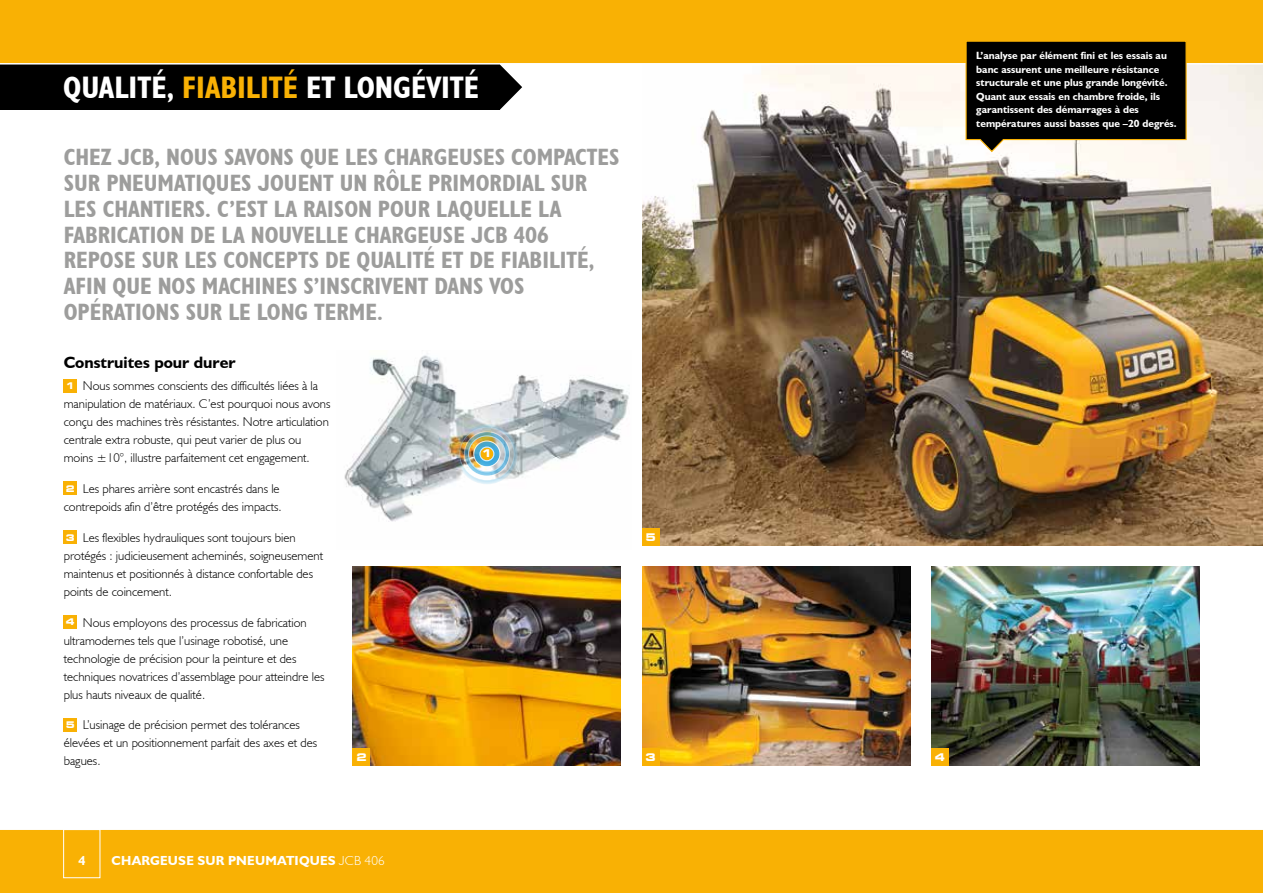
<style>
.page{position:relative;width:1263px;height:893px;background:#fff}
.page>*{position:absolute;margin:0;border:0;box-sizing:border-box;transform-origin:0 0}
.t1{font:700 condensed 31.2px "JCB Euro";color:#fff}
.t2{font:700 condensed 23.7px/25.8px "JCB Euro";color:#9d9d9c}
.t3{font:700 16.5px "JCB Euro";color:#000}
.t4{font:700 13.2px "JCB Euro";letter-spacing:.02em;color:#fff}
.t5{font:300 12.75px/18px "JCB Euro";color:#000}
.t6{font:700 10.5px/13.5px "JCB Euro";color:#fff}
.t7{font:700 expanded 10.5px "Square 721 BT";color:#fff}
.s1{color:#f9b104}
.s2{font-family:"Square 721 BT";font-weight:700;font-stretch:expanded;font-size:9.15px;color:#fff}
.s3{font-weight:300}
</style>
<div class="page">
<img style="left:353px;top:567px;width:268px;height:198px">
<img style="left:344px;top:355px;width:286px;height:167px">
<img style="left:642px;top:567px;width:268px;height:198px">
<img style="left:931px;top:567px;width:268px;height:198px">
<img style="left:642px;top:65px;width:621px;height:481px">
<svg style="left:500px;top:65px;width:22px;height:45px"></svg>
<div style="left:0;top:53px;width:500px;height:57px;background:#000"></div>
<div style="left:64px;top:379px;width:13px;height:13px;background:#f9b104"></div>
<div style="left:64px;top:482px;width:13px;height:13px;background:#f9b104"></div>
<div style="left:64px;top:531px;width:13px;height:13px;background:#f9b104"></div>
<div style="left:64px;top:615px;width:13px;height:13px;background:#f9b104"></div>
<div style="left:64px;top:718px;width:13px;height:13px;background:#f9b104"></div>
<div style="left:353px;top:748px;width:17px;height:17px;background:#f9b104"></div>
<div style="left:642px;top:748px;width:17px;height:17px;background:#f9b104"></div>
<div style="left:642px;top:529px;width:17px;height:17px;background:#f9b104"></div>
<div style="left:931px;top:748px;width:17px;height:17px;background:#f9b104"></div>
<img style="left:455px;top:422px;width:64px;height:63px">
<div style="left:0;top:829px;width:1263px;height:64px;background:#f9b104"></div>
<div style="left:63px;top:829px;width:37px;height:49px;border:1px solid #fff"></div>
<hr style="left:0;top:828px;width:1263px;height:2px;background:#fff">
<div style="left:0;top:0;width:1263px;height:64px;background:#f9b104"></div>
<hr style="left:0;top:63px;width:1263px;height:2px;background:#fff">
<svg style="left:965px;top:41px;width:222px;height:112px;background:#26231d"></svg>
<h1 class="t1" style="left:63px;top:68px;width:418px">QUALITÉ, <span class="s1">FIABILITÉ</span> ET LONGÉVITÉ</h1>
<p class="t2" style="left:64px;top:143px;width:557px">CHEZ JCB, NOUS SAVONS QUE LES CHARGEUSES COMPACTES SUR PNEUMATIQUES JOUENT UN RÔLE PRIMORDIAL SUR LES CHANTIERS. C’EST LA RAISON POUR LAQUELLE LA FABRICATION DE LA NOUVELLE CHARGEUSE JCB 406<br>REPOSE SUR LES CONCEPTS DE QUALITÉ ET DE FIABILITÉ, AFIN QUE NOS MACHINES S’INSCRIVENT DANS VOS OPÉRATIONS SUR LE LONG TERME.</p>
<p class="t3" style="left:64px;top:352px;width:173px">Construites pour durer</p>
<p class="t5" style="left:64px;top:377px;width:268px"><span class="s2">1</span> Nous sommes conscients des difficultés liées à la manipulation de matériaux. C’est pourquoi nous avons conçu des machines très résistantes. Notre articulation centrale extra robuste, qui peut varier de plus ou moins ±10°, illustre parfaitement cet engagement.</p>
<p class="t5" style="left:64px;top:480px;width:219px"><span class="s2">2</span> Les phares arrière sont encastrés dans le contrepoids afin d’être protégés des impacts.</p>
<p class="t5" style="left:64px;top:528px;width:261px"><span class="s2">3</span> Les flexibles hydrauliques sont toujours bien protégés : judicieusement acheminés, soigneusement maintenus et positionnés à distance confortable des points de coincement.</p>
<p class="t5" style="left:64px;top:613px;width:262px"><span class="s2">4</span> Nous employons des processus de fabrication ultramodernes tels que l’usinage robotisé, une technologie de précision pour la peinture et des techniques novatrices d’assemblage pour atteindre les plus hauts niveaux de qualité.</p>
<p class="t5" style="left:64px;top:716px;width:255px"><span class="s2">5</span> L’usinage de précision permet des tolérances élevées et un positionnement parfait des axes et des bagues.</p>
<p class="t7" style="left:482px;top:447px;width:12px">1</p>
<p class="t7" style="left:645px;top:531px;width:12px">5</p>
<p class="t7" style="left:356px;top:751px;width:12px">2</p>
<p class="t7" style="left:645px;top:751px;width:12px">3</p>
<p class="t4" style="left:78px;top:852px;width:9px">4</p>
<p class="t4" style="left:112px;top:852px;width:275px">CHARGEUSE SUR PNEUMATIQUES <span class="s3">JCB 406</span></p>
<p class="t6" style="left:976px;top:48px;width:202px">L’analyse par élément fini et les essais au banc assurent une meilleure résistance structurale et une plus grande longévité.<br>Quant aux essais en chambre froide, ils garantissent des démarrages à des températures aussi basses que –20 degrés.</p>
<p class="t7" style="left:935px;top:751px;width:12px">4</p>
</div>
